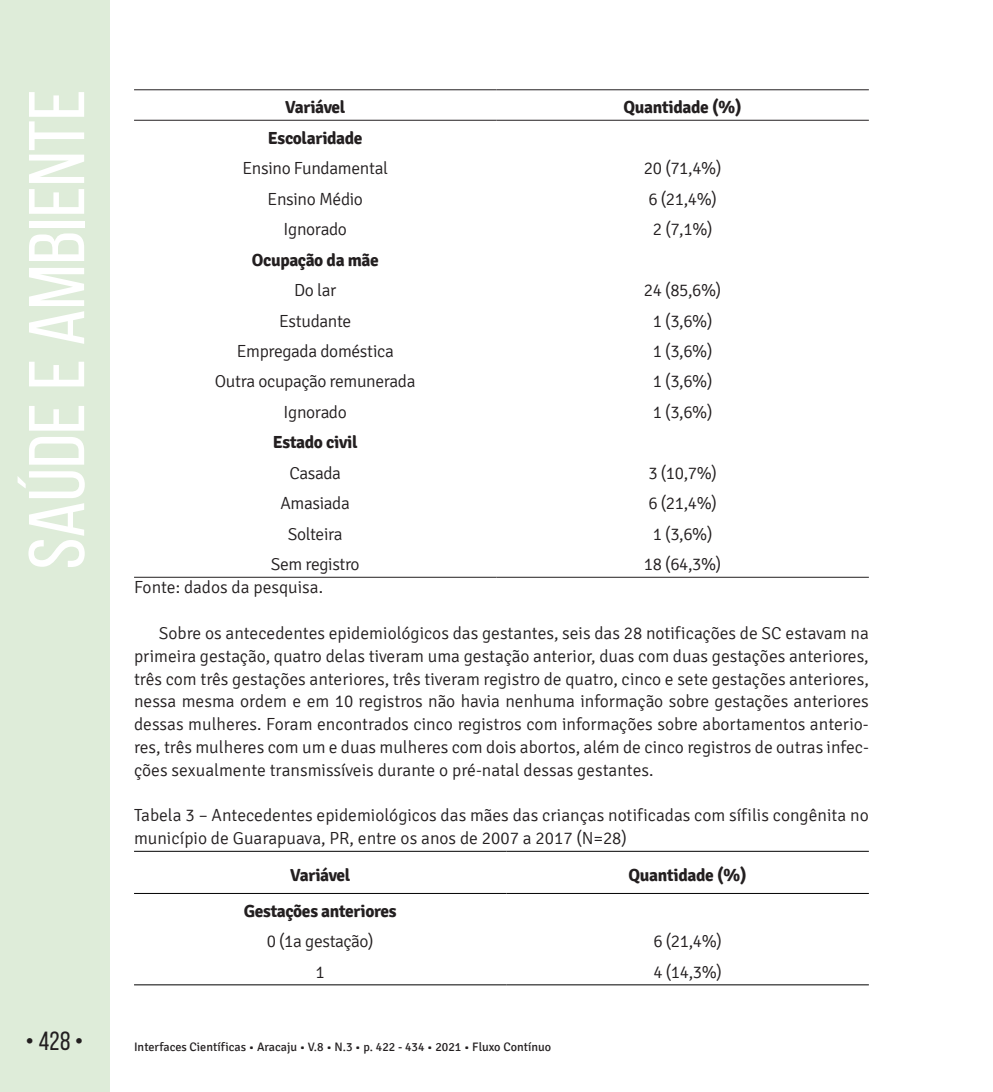
<style>
.page{position:relative;width:993px;height:1092px;background:#fff}
.page>*{position:absolute;margin:0;border:0;box-sizing:border-box;transform-origin:0 0}
.t1{font:78.75px "Bebas Neue";color:#fff;scale:1.09 1}
.t2{font:26.25px "Bebas Neue";color:#231f20}
.t3{font:300 17.5px/22.8px "Signika";letter-spacing:-.01em;color:#231f20;text-align:justify}
.t4{font:700 17.5px "Signika";letter-spacing:-.02em;color:#231f20}
.t5{font:12.25px "Signika";color:#231f20}
</style>
<div class="page">
<div style="left:0;top:0;width:109px;height:1091px;background:#deecd9"></div>
<hr style="left:134px;top:89px;width:362px;height:1px;background:#231f20">
<hr style="left:496px;top:89px;width:372px;height:1px;background:#231f20">
<hr style="left:134px;top:120px;width:362px;height:1px;background:#231f20">
<hr style="left:496px;top:120px;width:372px;height:1px;background:#231f20">
<hr style="left:134px;top:576px;width:362px;height:1px;background:#231f20">
<hr style="left:496px;top:576px;width:372px;height:1px;background:#231f20">
<hr style="left:134px;top:850px;width:372px;height:1px;background:#000">
<hr style="left:506px;top:850px;width:362px;height:1px;background:#000">
<hr style="left:134px;top:892px;width:372px;height:1px;background:#000">
<hr style="left:506px;top:892px;width:362px;height:1px;background:#000">
<hr style="left:134px;top:984px;width:372px;height:1px;background:#000">
<hr style="left:506px;top:984px;width:362px;height:1px;background:#000">
<h1 class="t1" style="left:14px;top:569px;width:442px;rotate:-90deg">Saúde e Ambiente</h1>
<p class="t4" style="left:285px;top:97px;width:62px">Variável</p>
<p class="t4" style="left:623px;top:97px;width:120px">Quantidade (%)</p>
<p class="t4" style="left:268px;top:127px;width:96px">Escolaridade</p>
<p class="t3" style="left:242px;top:157px;width:147px">Ensino Fundamental</p>
<p class="t3" style="left:643px;top:157px;width:79px">20 (71,4%)</p>
<p class="t3" style="left:267px;top:188px;width:97px">Ensino Médio</p>
<p class="t3" style="left:648px;top:188px;width:70px">6 (21,4%)</p>
<p class="t3" style="left:283px;top:218px;width:65px">Ignorado</p>
<p class="t3" style="left:652px;top:218px;width:61px">2 (7,1%)</p>
<p class="t4" style="left:252px;top:249px;width:128px">Ocupação da mãe</p>
<p class="t3" style="left:294px;top:279px;width:44px">Do lar</p>
<p class="t3" style="left:643px;top:279px;width:79px">24 (85,6%)</p>
<p class="t3" style="left:279px;top:309px;width:74px">Estudante</p>
<p class="t3" style="left:652px;top:309px;width:61px">1 (3,6%)</p>
<p class="t3" style="left:236px;top:340px;width:158px">Empregada doméstica</p>
<p class="t3" style="left:652px;top:340px;width:61px">1 (3,6%)</p>
<p class="t3" style="left:215px;top:370px;width:202px">Outra ocupação remunerada</p>
<p class="t3" style="left:652px;top:370px;width:61px">1 (3,6%)</p>
<p class="t3" style="left:283px;top:401px;width:65px">Ignorado</p>
<p class="t3" style="left:652px;top:401px;width:61px">1 (3,6%)</p>
<p class="t4" style="left:273px;top:432px;width:86px">Estado civil</p>
<p class="t3" style="left:289px;top:462px;width:53px">Casada</p>
<p class="t3" style="left:648px;top:462px;width:70px">3 (10,7%)</p>
<p class="t3" style="left:280px;top:492px;width:71px">Amasiada</p>
<p class="t3" style="left:648px;top:492px;width:70px">6 (21,4%)</p>
<p class="t3" style="left:288px;top:523px;width:56px">Solteira</p>
<p class="t3" style="left:652px;top:523px;width:61px">1 (3,6%)</p>
<p class="t3" style="left:271px;top:553px;width:90px">Sem registro</p>
<p class="t3" style="left:643px;top:553px;width:79px">18 (64,3%)</p>
<p class="t3" style="left:134px;top:576px;width:190px">Fonte: dados da pesquisa.</p>
<p class="t3" style="left:134px;top:622px;width:736px;text-indent:25px">Sobre os antecedentes epidemiológicos das gestantes, seis das 28 notificações de SC estavam na primeira gestação, quatro delas tiveram uma gestação anterior, duas com duas gestações anteriores, três com três gestações anteriores, três tiveram registro de quatro, cinco e sete gestações anteriores, nessa mesma ordem e em 10 registros não havia nenhuma informação sobre gestações anteriores dessas mulheres. Foram encontrados cinco registros com informações sobre abortamentos anterio&shy;res, três mulheres com um e duas mulheres com dois abortos, além de cinco registros de outras infec&shy;ções sexualmente transmissíveis durante o pré-natal dessas gestantes.</p>
<p class="t3" style="left:134px;top:804px;width:736px">Tabela 3 – Antecedentes epidemiológicos das mães das crianças notificadas com sífilis congênita no município de Guarapuava, PR, entre os anos de 2007 a 2017 (N=28)</p>
<p class="t4" style="left:290px;top:864px;width:62px">Variável</p>
<p class="t4" style="left:628px;top:864px;width:120px">Quantidade (%)</p>
<p class="t4" style="left:244px;top:900px;width:154px">Gestações anteriores</p>
<p class="t3" style="left:267px;top:930px;width:108px">0 (1a gestação)</p>
<p class="t3" style="left:653px;top:930px;width:70px">6 (21,4%)</p>
<p class="t3" style="left:315px;top:960px;width:11px">1</p>
<p class="t3" style="left:653px;top:960px;width:70px">4 (14,3%)</p>
<h2 class="t2" style="left:26px;top:1026px;width:59px">• 428 •</h2>
<p class="t5" style="left:134px;top:1040px;width:418px">Interfaces Científicas • Aracaju • V.8 • N.3 • p. 422 - 434 • 2021 • Fluxo Contínuo</p>
</div>
